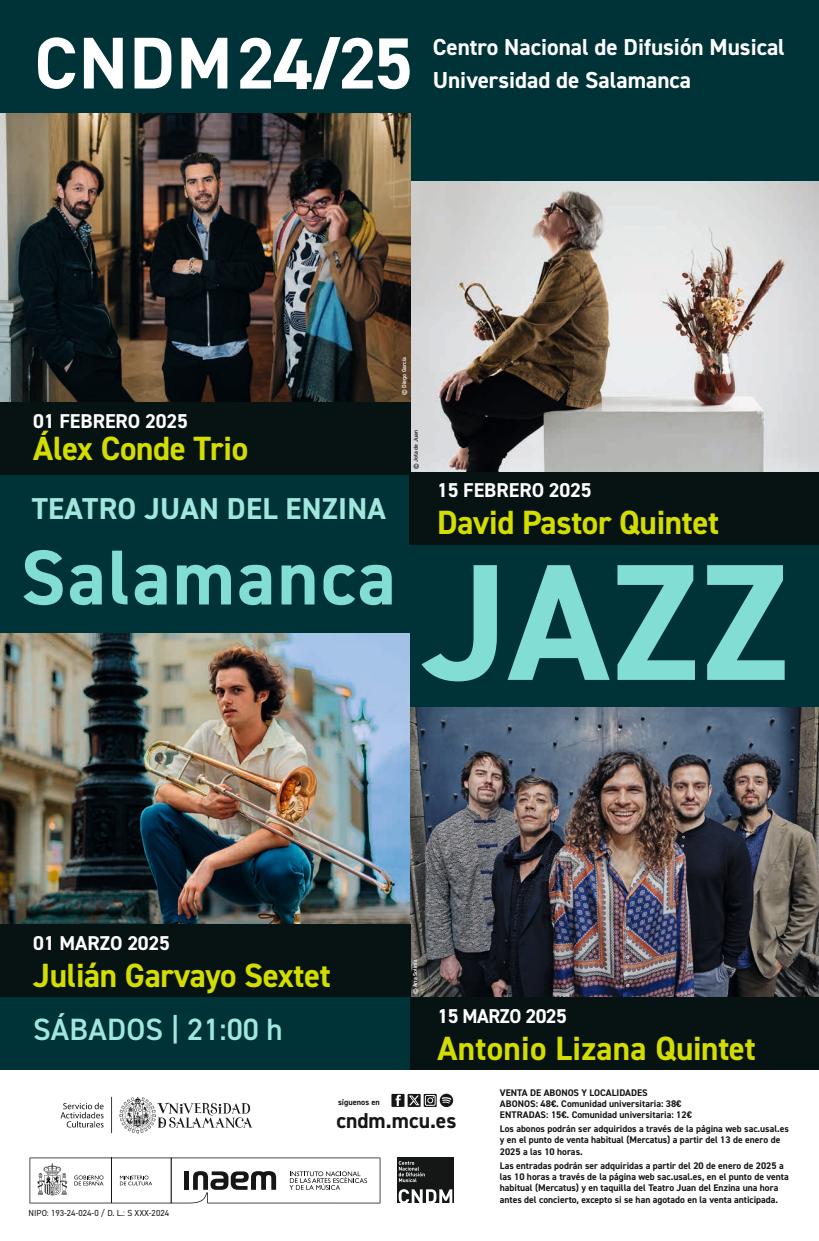
<style>
.page{position:relative;width:819px;height:1241px;background:#fff}
.page>*{position:absolute;margin:0;border:0;box-sizing:border-box;transform-origin:0 0}
.t1{font:700 166.25px "DIN2014";color:#82ddd4}
.t2{font:700 77.96px "DIN2014";letter-spacing:.03em;color:#82ddd4}
.t3{font:700 33.69px "DIN2014";letter-spacing:-.01em;color:#d3dd00}
.t4{font:700 33.69px "DIN2014";letter-spacing:.01em;color:#d3dd00}
.t5{font:600 30.8px "DIN2014";letter-spacing:.01em;color:#a0e7de}
.t6{font:700 30.28px "DIN2014";letter-spacing:.01em;color:#a0e7de}
.t7{font:700 23.19px/33.3px "DIN2014";color:#fff}
.t8{font:700 21.61px "DIN2014";color:#151616}
.t9{font:700 20.04px "DIN2014";letter-spacing:-.01em;color:#fff}
.t10{font:700 9.62px/11.4px "DIN2014";color:#151616}
.t11{font:8.75px "DIN2014";color:#151616}
.t12{font:700 8.31px "DIN2014";color:#151616}
.t13{font:600 5.86px "DIN2014";color:#fff}
.t14{font:600 5.86px "DIN2014";color:#151616}
</style>
<div class="page">
<div style="left:0;top:0;width:819px;height:1069px;background:#003338"></div>
<div style="left:397px;top:1157px;width:56px;height:45px;background:#151616"></div>
<svg style="left:398px;top:1161px;width:26px;height:20px"></svg>
<svg style="left:398px;top:1189px;width:54px;height:13px"></svg>
<svg style="left:30px;top:1157px;width:350px;height:46px"></svg>
<div style="left:407px;top:1093px;width:13px;height:13px;background:#151616"></div>
<div style="left:391px;top:1093px;width:13px;height:13px;background:#151616"></div>
<svg style="left:395px;top:1094px;width:6px;height:11px"></svg>
<svg style="left:409px;top:1093px;width:44px;height:13px"></svg>
<img style="left:60px;top:1096px;width:193px;height:37px">
<img style="left:0;top:633px;width:409px;height:291px">
<img style="left:410px;top:181px;width:409px;height:291px">
<img style="left:410px;top:707px;width:409px;height:290px">
<img style="left:0;top:114px;width:410px;height:288px">
<div style="left:410px;top:997px;width:409px;height:72px;background:#071213"></div>
<div style="left:0;top:402px;width:410px;height:72px;background:#071213"></div>
<div style="left:0;top:924px;width:410px;height:72px;background:#071213"></div>
<div style="left:409px;top:472px;width:410px;height:72px;background:#071213"></div>
<svg style="left:38px;top:37px;width:37px;height:52px"></svg>
<svg style="left:84px;top:38px;width:39px;height:50px"></svg>
<svg style="left:134px;top:38px;width:37px;height:50px"></svg>
<svg style="left:181px;top:38px;width:46px;height:50px"></svg>
<svg style="left:240px;top:37px;width:169px;height:52px"></svg>
<h3 class="t7" style="left:432px;top:30px;width:353px">Centro Nacional de Difusión Musical<br>Universidad de Salamanca</h3>
<h3 class="t9" style="left:33px;top:407px;width:156px">01 FEBRERO 2025</h3>
<h3 class="t3" style="left:33px;top:426px;width:216px">Álex Conde Trio</h3>
<h3 class="t6" style="left:32px;top:488px;width:355px">TEATRO JUAN DEL ENZINA</h3>
<h2 class="t2" style="left:21px;top:525px;width:376px">Salamanca</h2>
<p class="t13" style="left:400px;top:394px;width:40px;rotate:-90deg">© Diego García</p>
<p class="t14" style="left:412px;top:469px;width:40px;rotate:-90deg">© Jota de Juan</p>
<h3 class="t9" style="left:437px;top:477px;width:156px">15 FEBRERO 2025</h3>
<h3 class="t3" style="left:437px;top:500px;width:283px">David Pastor Quintet</h3>
<h1 class="t1" style="left:423px;top:512px;width:367px">JAZZ</h1>
<h3 class="t9" style="left:33px;top:929px;width:138px">01 MARZO 2025</h3>
<h3 class="t3" style="left:33px;top:952px;width:299px">Julián Garvayo Sextet</h3>
<h3 class="t5" style="left:33px;top:1008px;width:251px">SÁBADOS | 21:00 h</h3>
<p class="t13" style="left:411px;top:993px;width:36px;rotate:-90deg">© Ana Solinís</p>
<h3 class="t9" style="left:437px;top:1002px;width:131px">15 MARZO 2025</h3>
<h3 class="t4" style="left:437px;top:1025px;width:319px">Antonio Lizana Quintet</h3>
<p class="t11" style="left:29px;top:1207px;width:142px">NIPO: 193-24-024-0 / D. L.: S XXX-2024</p>
<p class="t12" style="left:338px;top:1096px;width:43px">síguenos en</p>
<h3 class="t8" style="left:336px;top:1106px;width:121px">cndm.mcu.es</h3>
<p class="t10" style="left:500px;top:1087px;width:183px;line-height:10.5px">VENTA DE ABONOS Y LOCALIDADES<br>ABONOS: 48€. Comunidad universitaria: 38€</p>
<p class="t10" style="left:500px;top:1107px;width:290px;line-height:13.8px">ENTRADAS: 15€. Comunidad universitaria: 12€<br>Los abonos podrán ser adquiridos a través de la página web sac.usal.es</p>
<p class="t10" style="left:500px;top:1134px;width:282px">y en el punto de venta habitual (Mercatus) a partir del 13 de enero de<br>2025 a las 10 horas.</p>
<p class="t10" style="left:500px;top:1159px;width:290px">Las entradas podrán ser adquiridas a partir del 20 de enero de 2025 a las 10 horas a través de la página web sac.usal.es, en el punto de venta habitual (Mercatus) y en taquilla del Teatro Juan del Enzina una hora antes del concierto, excepto si se han agotado en la venta anticipada.</p>
</div>
